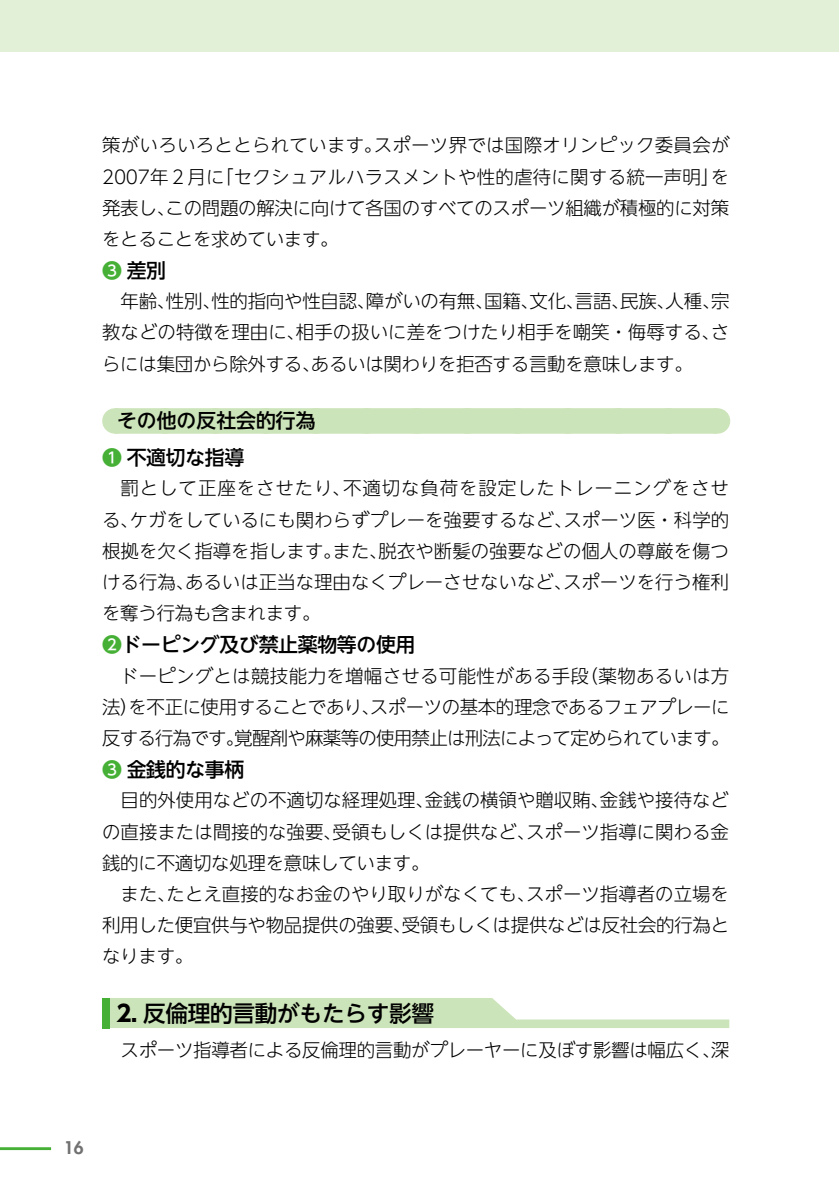
<style>
.page{position:relative;width:840px;height:1191px;background:#fff}
.page>*{position:absolute;margin:0;border:0;box-sizing:border-box;transform-origin:0 0}
.t1{font:500 22.6px "UD Shin Go NT Pro";letter-spacing:-.015em;color:#000}
.t2{font:500 19.8px/36.8px "UD Shin Go NT Pro";letter-spacing:-.015em;color:#000}
.t3{font:300 18.4px/31.2px "UD Shin Go NT Pro";letter-spacing:-.015em;color:#000;text-align:justify}
.t4{font:800 17px "Futura Std";color:#727171}
.s1{color:#45b035}
.s2{font-weight:700}
</style>
<div class="page">
<hr style="left:0;top:1147px;width:51px;height:3px;background:#45b035">
<div style="left:0;top:1px;width:838px;height:50px;background:#e3f0d8"></div>
<div style="left:115px;top:408px;width:601px;height:26px;background:#cce4b9"></div>
<svg style="left:167px;top:408px;width:524px;height:26px"></svg>
<svg style="left:716px;top:408px;width:1px;height:26px"></svg>
<svg style="left:109px;top:998px;width:620px;height:30px"></svg>
<div style="left:102px;top:998px;width:7px;height:30px;background:#45b035"></div>
<p class="t3" style="left:102px;top:129px;width:628px">策がいろいろととられています。スポーツ界では国際オリンピック委員会が2007年２月に「セクシュアルハラスメントや性的虐待に関する統一声明」を発表し、この問題の解決に向けて各国のすべてのスポーツ組織が積極的に対策をとることを求めています。</p>
<p class="t2" style="left:102px;top:251px;width:65px"><span class="s1">❸</span> 差別</p>
<p class="t3" style="left:102px;top:285px;width:628px;text-indent:18px">年齢、性別、性的指向や性自認、障がいの有無、国籍、文化、言語、民族、人種、宗教などの特徴を理由に、相手の扱いに差をつけたり相手を嘲笑・侮辱する、さらには集団から除外する、あるいは関わりを拒否する言動を意味します。</p>
<p class="t2" style="left:102px;top:401px;width:215px;text-indent:15px">その他の反社会的行為<br><span class="s1">❶</span> 不適切な指導</p>
<p class="t3" style="left:102px;top:472px;width:628px;text-indent:18px">罰として正座をさせたり、不適切な負荷を設定したトレーニングをさせる、ケガをしているにも関わらずプレーを強要するなど、スポーツ医・科学的根拠を欠く指導を指します。また、脱衣や断髪の強要などの個人の尊厳を傷つける行為、あるいは正当な理由なくプレーさせないなど、スポーツを行う権利を奪う行為も含まれます。</p>
<p class="t2" style="left:102px;top:625px;width:315px"><span class="s1">❷</span>ドーピング及び禁止薬物等の使用</p>
<p class="t3" style="left:102px;top:659px;width:628px;text-indent:18px">ドーピングとは競技能力を増幅させる可能性がある手段（薬物あるいは方法）を不正に使用することであり、スポーツの基本的理念であるフェアプレーに反する行為です。覚醒剤や麻薬等の使用禁止は刑法によって定められています。</p>
<p class="t2" style="left:102px;top:750px;width:144px"><span class="s1">❸</span> 金銭的な事柄</p>
<p class="t3" style="left:102px;top:784px;width:628px;text-indent:18px">目的外使用などの不適切な経理処理、金銭の横領や贈収賄、金銭や接待などの直接または間接的な強要、受領もしくは提供など、スポーツ指導に関わる金銭的に不適切な処理を意味しています。</p>
<p class="t3" style="left:102px;top:877px;width:628px;text-indent:18px">また、たとえ直接的なお金のやり取りがなくても、スポーツ指導者の立場を利用した便宜供与や物品提供の強要、受領もしくは提供などは反社会的行為となります。</p>
<p class="t1" style="left:116px;top:994px;width:319px"><span class="s2">2.</span> 反倫理的言動がもたらす影響</p>
<p class="t3" style="left:120px;top:1033px;width:610px">スポーツ指導者による反倫理的言動がプレーヤーに及ぼす影響は幅広く、深</p>
<p class="t4" style="left:64px;top:1137px;width:21px">16</p>
</div>
